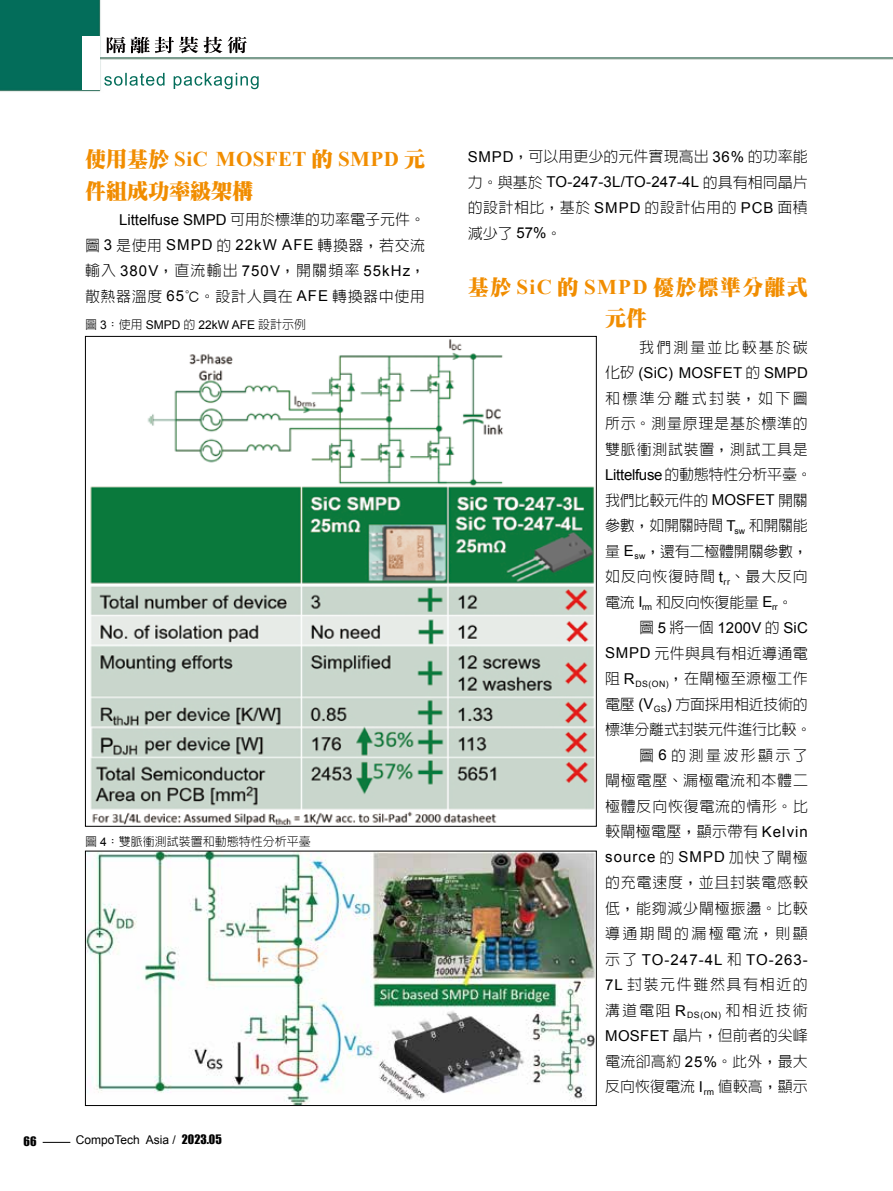
<style>
.page{position:relative;width:893px;height:1191px;background:#fff}
.page>*{position:absolute;margin:0;border:0;box-sizing:border-box;transform-origin:0 0}
.t1{font:700 21px "Times New Roman";letter-spacing:.02em;color:#f18d00}
.t2{font:900 21px/31.5px "Inn Ming";letter-spacing:.06em;color:#f18d00}
.t3{font:900 21px "Inn Ming";color:#f18d00}
.t4{font:300 15px/25.5px "Lin Gothic";letter-spacing:.04em;color:#000;text-align:justify}
.t5{font:15px "Arial";letter-spacing:.01em;color:#000}
.t6{font:15px "Arial";letter-spacing:.07em;color:#000}
.t7{font:300 15px "Lin Gothic";color:#000}
.t8{font:15px "Arial";letter-spacing:-.02em;color:#000}
.t9{font:300 15px "Lin Gothic";letter-spacing:.14em;color:#000}
.t10{font:12px "Arial";color:#000}
.t11{font:300 12px "Lin Gothic";color:#000}
.t12{font:12px "Impact";color:#000}
.s1{font-family:"Inn Ming";font-weight:900}
.s2{font-family:"Lin Gothic";font-weight:300}
.s3{font-family:"Arial";font-weight:400}
.s4{font-family:"Impact"}
.s5{font-family:"Times New Roman";font-weight:700}
</style>
<div class="page">
<img style="left:0;top:0;width:893px;height:92px">
<img style="left:125px;top:73px;width:134px;height:16px">
<img style="left:179px;top:37px;width:54px;height:16px">
<img style="left:83px;top:36px;width:17px;height:54px">
<svg style="left:43px;top:1142px;width:27px;height:1px"></svg>
<img style="left:90px;top:339px;width:505px;height:485px">
<img style="left:87px;top:852px;width:508px;height:252px">
<div style="left:85px;top:850px;width:512px;height:256px;border:1px solid #000"></div>
<h1 class="t1" style="left:85px;top:145px;width:342px"><span class="s1">使用基於</span> SiC MOSFET <span class="s1">的</span> SMPD <span class="s1">元</span></h1>
<h1 class="t3" style="left:85px;top:180px;width:169px">件組成功率級架構</h1>
<p class="t5" style="left:119px;top:210px;width:308px">Littelfuse SMPD <span class="s2">可用於標準的功率電子元件。</span></p>
<p class="t4" style="left:85px;top:232px;width:342px">圖 <span class="s3">3</span> 是使用 <span class="s3">SMPD</span> 的 <span class="s3">22kW AFE</span> 轉換器，若交流輸入 <span class="s3">380V</span>，直流輸出 <span class="s3">750V</span>，開關頻率 <span class="s3">55kHz</span>，散熱器溫度 <span class="s3">65</span>℃。設計人員在 <span class="s3">AFE</span> 轉換器中使用</p>
<p class="t10" style="left:85px;top:317px;width:223px"><span class="s2">圖</span> 3<span class="s2">：使用</span> SMPD <span class="s2">的</span> 22kW AFE <span class="s2">設計示例</span></p>
<p class="t11" style="left:85px;top:835px;width:227px">圖 <span class="s3">4</span>：雙脈衝測試裝置和動態特性分析平臺</p>
<p class="t12" style="left:24px;top:1132px;width:15px">66</p>
<p class="t10" style="left:76px;top:1131px;width:147px">CompoTech Asia / <span class="s4">2023.05</span></p>
<p class="t7" style="left:468px;top:149px;width:342px"><span class="s3">SMPD</span>，可以用更少的元件實現高出 <span class="s3">36%</span> 的功率能</p>
<p class="t5" style="left:468px;top:172px;width:342px"><span class="s2">力。與基於</span> TO-247-3L/TO-247-4L <span class="s2">的具有相同晶片</span></p>
<p class="t4" style="left:468px;top:195px;width:342px">的設計相比，基於 <span class="s3">SMPD</span> 的設計佔用的 <span class="s3">PCB</span> 面積減少了 <span class="s3">57%</span>。</p>
<h1 class="t2" style="left:605px;top:271px;width:204px;text-indent:-137px">基於 <span class="s5">SiC</span> 的 <span class="s5">SMPD</span> 優於標準分離式元件</h1>
<p class="t9" style="left:639px;top:339px;width:170px">我們測量並比較基於碳</p>
<p class="t5" style="left:605px;top:363px;width:204px"><span class="s2">化矽</span> (SiC) MOSFET <span class="s2">的</span> SMPD</p>
<p class="t4" style="left:605px;top:385px;width:204px">和標準分離式封裝，如下圖所示。測量原理是基於標準的雙脈衝測試裝置，測試工具是</p>
<p class="t8" style="left:605px;top:465px;width:208px">Littelfuse<span class="s2">的動態特性分析平臺。</span></p>
<p class="t4" style="left:605px;top:487px;width:204px">我們比較元件的 <span class="s3">MOSFET</span> 開關參數，如開關時間 <span class="s3">T</span><sub>sw</sub> 和開關能量 <span class="s3">E</span><sub>sw</sub>，還有二極體開關參數，如反向恢復時間 <span class="s3">t</span><sub>rr</sub>、最大反向電流 <span class="s3">I</span><sub>rm</sub> 和反向恢復能量 <span class="s3">E</span><sub>rr</sub>。</p>
<p class="t5" style="left:639px;top:618px;width:170px"><span class="s2">圖</span> 5 <span class="s2">將一個</span> 1200V <span class="s2">的</span> SiC</p>
<p class="t4" style="left:605px;top:640px;width:208px;text-align:right"><span class="s3">SMPD</span> 元件與具有相近導通電阻 <span class="s3">R</span><sub>DS(ON)</sub>，在閘極至源極工作電壓 <span class="s3">(V</span><sub>GS</sub><span class="s3">)</span> 方面採用相近技術的標準分離式封裝元件進行比較。圖 <span class="s3">6</span> 的測量波形顯示了<br>閘極電壓、漏極電流和本體二極體反向恢復電流的情形。比較閘極電壓，顯示帶有 <span class="s3">Kelvin</span></p>
<p class="t6" style="left:605px;top:847px;width:204px">source <span class="s2">的</span> SMPD <span class="s2">加快了閘極</span></p>
<p class="t4" style="left:605px;top:870px;width:204px">的充電速度，並且封裝電感較低，能夠減少閘極振盪。比較導通期間的漏極電流，則顯</p>
<p class="t6" style="left:605px;top:949px;width:204px"><span class="s2">示了</span> TO-247-4L <span class="s2">和</span> TO-263-</p>
<p class="t4" style="left:605px;top:972px;width:204px"><span class="s3">7L</span> 封裝元件雖然具有相近的溝道電阻 <span class="s3">R</span><sub>DS(ON)</sub> 和相近技術<span class="s3">MOSFET</span> 晶片，但前者的尖峰電流卻高約 <span class="s3">25%</span>。此外，最大反向恢復電流 <span class="s3">I</span><sub>rm</sub> 值較高，顯示</p>
</div>
